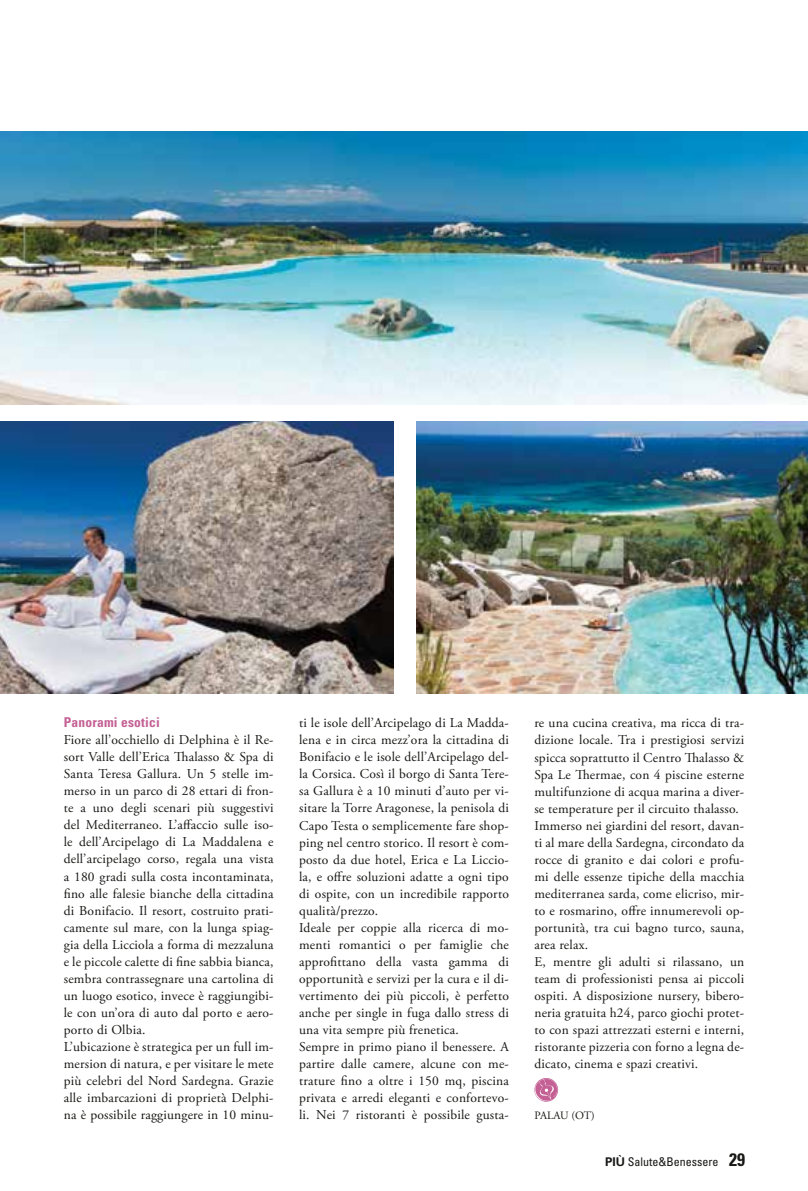
<style>
.page{position:relative;width:808px;height:1191px;background:#fff}
.page>*{position:absolute;margin:0;border:0;box-sizing:border-box;transform-origin:0 0}
.t1{font:13.5px/17px "Adobe Garamond Pro";letter-spacing:.015em;color:#171715}
.t2{font:700 condensed 13.5px "Univers LT Std";letter-spacing:.015em;color:#c46094}
.t3{font:condensed 12px "Univers LT Std";color:#171715}
.t4{font:11.25px "Adobe Garamond Pro";letter-spacing:-.02em;color:#171715}
.s1{font-weight:700;font-stretch:normal}
.s2{font-weight:700;font-size:18px}
</style>
<div class="page">
<svg style="left:534px;top:1078px;width:24px;height:23px"></svg>
<svg style="left:535px;top:1078px;width:22px;height:22px"></svg>
<img style="left:0;top:421px;width:393px;height:272px">
<img style="left:417px;top:421px;width:391px;height:272px">
<img style="left:0;top:132px;width:808px;height:272px">
<p class="t2" style="left:64px;top:714px;width:98px">Panorami esotici</p>
<p class="t1" style="left:64px;top:732px;width:211px">Fiore all’occhiello di Delphina è il Re&shy;sort Valle dell’Erica Thalasso &amp; Spa di Santa Teresa Gallura. Un 5 stelle im&shy;merso in un parco di 28 ettari di fron&shy;te a uno degli scenari più suggestivi del Mediterraneo. L’affaccio sulle iso&shy;le dell’Arcipelago di La Maddalena e dell’arcipelago corso, regala una vista a 180 gradi sulla costa incontaminata, fino alle falesie bianche della cittadina di Bonifacio. Il resort, costruito prati&shy;camente sul mare, con la lunga spiag&shy;gia della Licciola a forma di mezzaluna e le piccole calette di fine sabbia bianca, sembra contrassegnare una cartolina di un luogo esotico, invece è raggiungibi&shy;le con un’ora di auto dal porto e aero&shy;porto di Olbia.<br>L’ubicazione è strategica per un full im&shy;mersion di natura, e per visitare le mete più celebri del Nord Sardegna. Grazie alle imbarcazioni di proprietà Delphi&shy;na è possibile raggiungere in 10 minu-</p>
<p class="t1" style="left:299px;top:715px;width:211px">ti le isole dell’Arcipelago di La Madda&shy;lena e in circa mezz’ora la cittadina di Bonifacio e le isole dell’Arcipelago del&shy;la Corsica. Così il borgo di Santa Tere&shy;sa Gallura è a 10 minuti d’auto per vi&shy;sitare la Torre Aragonese, la penisola di Capo Testa o semplicemente fare shop&shy;ping nel centro storico. Il resort è com&shy;posto da due hotel, Erica e La Liccio&shy;la, e offre soluzioni adatte a ogni tipo di ospite, con un incredibile rapporto qualità/prezzo.<br>Ideale per coppie alla ricerca di mo&shy;menti romantici o per famiglie che approfittano della vasta gamma di opportunità e servizi per la cura e il di&shy;vertimento dei più piccoli, è perfetto anche per single in fuga dallo stress di una vita sempre più frenetica.<br>Sempre in primo piano il benessere. A partire dalle camere, alcune con me&shy;trature fino a oltre i 150 mq, piscina privata e arredi eleganti e confortevo&shy;li. Nei 7 ristoranti è possibile gusta-</p>
<p class="t1" style="left:534px;top:715px;width:211px">re una cucina creativa, ma ricca di tra&shy;dizione locale. Tra i prestigiosi servizi spicca soprattutto il Centro Thalasso &amp; Spa Le Thermae, con 4 piscine esterne multifunzione di acqua marina a diver&shy;se temperature per il circuito thalasso.<br>Immerso nei giardini del resort, davan&shy;ti al mare della Sardegna, circondato da rocce di granito e dai colori e profu&shy;mi delle essenze tipiche della macchia mediterranea sarda, come elicriso, mir&shy;to e rosmarino, offre innumerevoli op&shy;portunità, tra cui bagno turco, sauna, area relax.<br>E, mentre gli adulti si rilassano, un team di professionisti pensa ai piccoli ospiti. A disposizione nursery, bibero&shy;neria gratuita h24, parco giochi protet&shy;to con spazi attrezzati esterni e interni, ristorante pizzeria con forno a legna de&shy;dicato, cinema e spazi creativi.</p>
<p class="t4" style="left:534px;top:1108px;width:62px">PALAU (OT)</p>
<p class="t3" style="left:605px;top:1154px;width:141px"><span class="s1">PIÙ</span> Salute&amp;Benessere <span class="s2">29</span></p>
</div>
